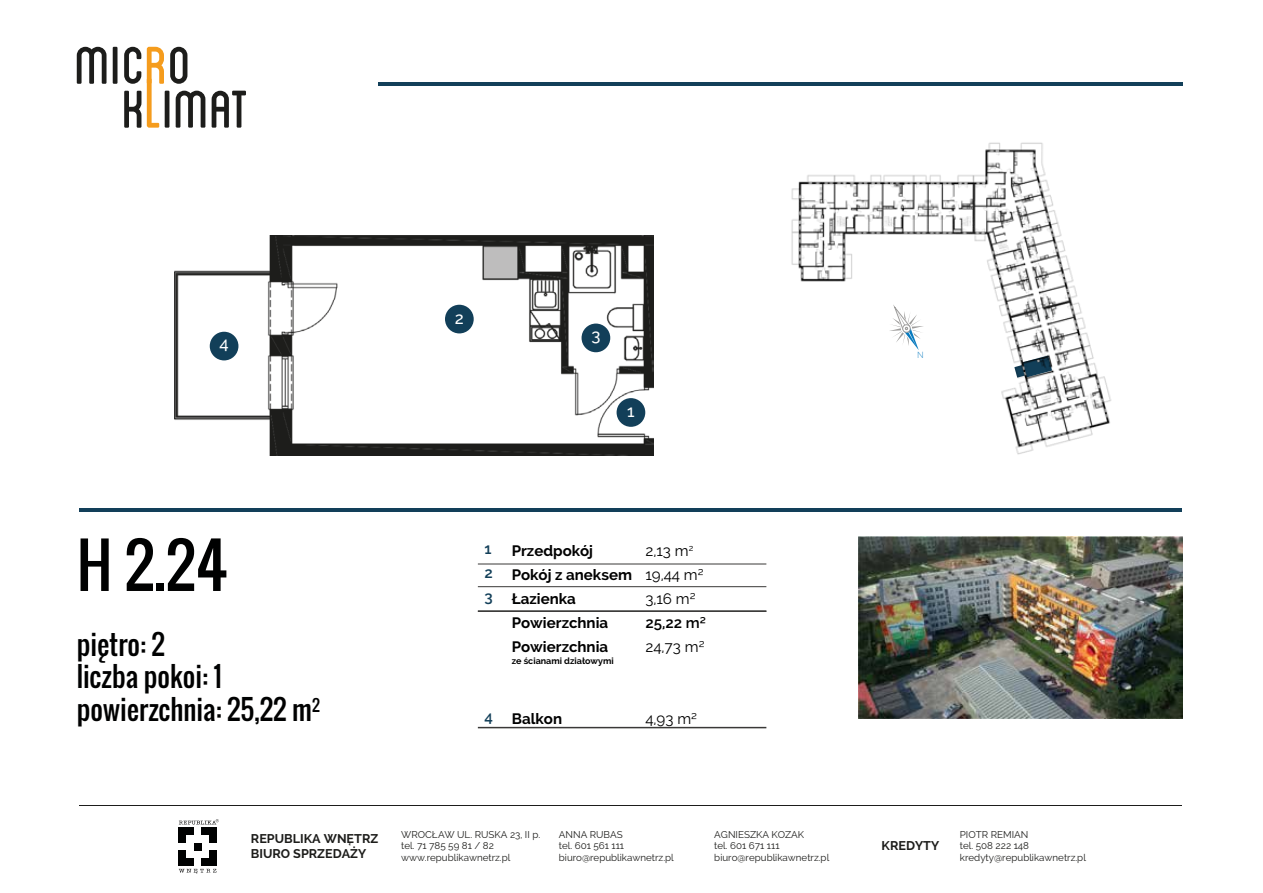
<style>
.page{position:relative;width:1263px;height:893px;background:#fff}
.page>*{position:absolute;margin:0;border:0;box-sizing:border-box;transform-origin:0 0}
.t1{font:60px "Oswald";color:#000101}
.t2{font:27px/32.4px "Oswald";color:#000101}
.t3{font:500 16.65px "Raleway";color:#fff}
.t4{font:700 15px/24px "Raleway";color:#000101}
.t5{font:15px/24px "Raleway";color:#000101}
.t6{font:600 15px "Raleway";color:#000101}
.t7{font:600 15px/24px "Raleway";color:#123f59;text-align:justify}
.t8{font:700 12.6px/15.1px "Raleway";color:#1d1d1b}
.t9{font:9.75px/11.7px "Raleway";color:#1d1d1b}
.t10{font:700 9px "Raleway";color:#000101}
.t11{font:300 8.85px "Lato";color:#077abf}
</style>
<div class="page">
<img style="left:791px;top:142px;width:320px;height:313px">
<img style="left:174px;top:235px;width:480px;height:220px">
<hr style="left:80px;top:805px;width:1102px;height:1px;background:#1d1d1b">
<svg style="left:179px;top:869px;width:37px;height:5px"></svg>
<div style="left:179px;top:828px;width:7px;height:7px;background:#000101"></div>
<div style="left:187px;top:828px;width:7px;height:7px;background:#000101"></div>
<div style="left:202px;top:828px;width:7px;height:7px;background:#000101"></div>
<div style="left:209px;top:828px;width:7px;height:7px;background:#000101"></div>
<div style="left:209px;top:835px;width:7px;height:7px;background:#000101"></div>
<div style="left:179px;top:835px;width:7px;height:8px;background:#000101"></div>
<div style="left:194px;top:843px;width:7px;height:7px;background:#000101"></div>
<div style="left:179px;top:858px;width:7px;height:7px;background:#000101"></div>
<div style="left:187px;top:858px;width:7px;height:7px;background:#000101"></div>
<div style="left:179px;top:851px;width:7px;height:7px;background:#000101"></div>
<div style="left:202px;top:858px;width:7px;height:7px;background:#000101"></div>
<div style="left:209px;top:858px;width:7px;height:7px;background:#000101"></div>
<div style="left:209px;top:851px;width:7px;height:7px;background:#000101"></div>
<svg style="left:179px;top:819px;width:40px;height:5px"></svg>
<img style="left:859px;top:536px;width:324px;height:183px">
<svg style="left:77px;top:47px;width:30px;height:37px"></svg>
<hr style="left:113px;top:47px;width:4px;height:37px;background:#1d1d1b">
<svg style="left:124px;top:91px;width:17px;height:37px"></svg>
<svg style="left:170px;top:47px;width:17px;height:37px"></svg>
<svg style="left:124px;top:47px;width:17px;height:37px"></svg>
<svg style="left:147px;top:47px;width:17px;height:81px"></svg>
<hr style="left:165px;top:91px;width:4px;height:37px;background:#1d1d1b">
<svg style="left:176px;top:91px;width:29px;height:37px"></svg>
<svg style="left:212px;top:91px;width:34px;height:37px"></svg>
<hr style="left:378px;top:83px;width:804px;height:3px;background:#123f59">
<hr style="left:80px;top:509px;width:1102px;height:3px;background:#123f59">
<div style="left:445px;top:305px;width:29px;height:28px;background:#123f59;border-radius:50%"></div>
<div style="left:617px;top:398px;width:28px;height:29px;background:#123f59;border-radius:50%"></div>
<div style="left:581px;top:324px;width:29px;height:28px;background:#123f59;border-radius:50%"></div>
<div style="left:210px;top:332px;width:28px;height:28px;background:#123f59;border-radius:50%"></div>
<hr style="left:478px;top:586px;width:288px;height:1px;background:#3a3938">
<hr style="left:478px;top:564px;width:288px;height:1px;background:#3a3938">
<hr style="left:478px;top:610px;width:288px;height:2px;background:#3a3938">
<hr style="left:478px;top:727px;width:288px;height:1px;background:#3a3938">
<svg style="left:889px;top:305px;width:35px;height:48px"></svg>
<h3 class="t3" style="left:220px;top:334px;width:11px">4</h3>
<h1 class="t1" style="left:77px;top:520px;width:152px">H 2.24</h1>
<h2 class="t2" style="left:77px;top:628px;width:245px">piętro: 2<br>liczba pokoi: 1 powierzchnia: 25,22 m<sup>2</sup></h2>
<h3 class="t3" style="left:455px;top:308px;width:11px">2</h3>
<h3 class="t3" style="left:591px;top:326px;width:11px">3</h3>
<h3 class="t3" style="left:627px;top:402px;width:9px">1</h3>
<h3 class="t7" style="left:484px;top:537px;width:10px">1<br>2<br>3</h3>
<h3 class="t7" style="left:484px;top:705px;width:10px">4</h3>
<h3 class="t4" style="left:512px;top:539px;width:122px">Przedpokój<br>Pokój z aneksem<br>Łazienka<br>Powierzchnia<br>Powierzchnia</h3>
<p class="t10" style="left:512px;top:655px;width:103px">ze ścianami działowymi</p>
<h3 class="t5" style="left:645px;top:538px;width:60px">2,13 m<sup>2<br></sup>19,44 m²<br>3,16 m²</h3>
<h3 class="t6" style="left:645px;top:614px;width:62px">25,22 m²</h3>
<h3 class="t5" style="left:645px;top:634px;width:61px">24,73 m²</h3>
<h3 class="t4" style="left:512px;top:707px;width:52px">Balkon</h3>
<h3 class="t5" style="left:645px;top:706px;width:53px">4,93 m²</h3>
<p class="t11" style="left:917px;top:349px;width:8px">N</p>
<p class="t8" style="left:251px;top:831px;width:129px">REPUBLIKA WNĘTRZ<br>BIURO SPRZEDAŻY</p>
<p class="t9" style="left:401px;top:828px;width:141px">WROCŁAW UL. RUSKA 23, II p. tel. 71 785 59 81 / 82 www.republikawnetrz.pl</p>
<p class="t9" style="left:714px;top:828px;width:116px">AGNIESZKA KOZAK<br>tel. 601 671 111 biuro@republikawnetrz.pl</p>
<p class="t9" style="left:559px;top:828px;width:116px">ANNA RUBAS<br>tel. 601 561 111 biuro@republikawnetrz.pl</p>
<p class="t9" style="left:960px;top:828px;width:128px">PIOTR REMIAN<br>tel. 508 222 148 kredyty@republikawnetrz.pl</p>
<p class="t8" style="left:882px;top:838px;width:59px">KREDYTY</p>
</div>
